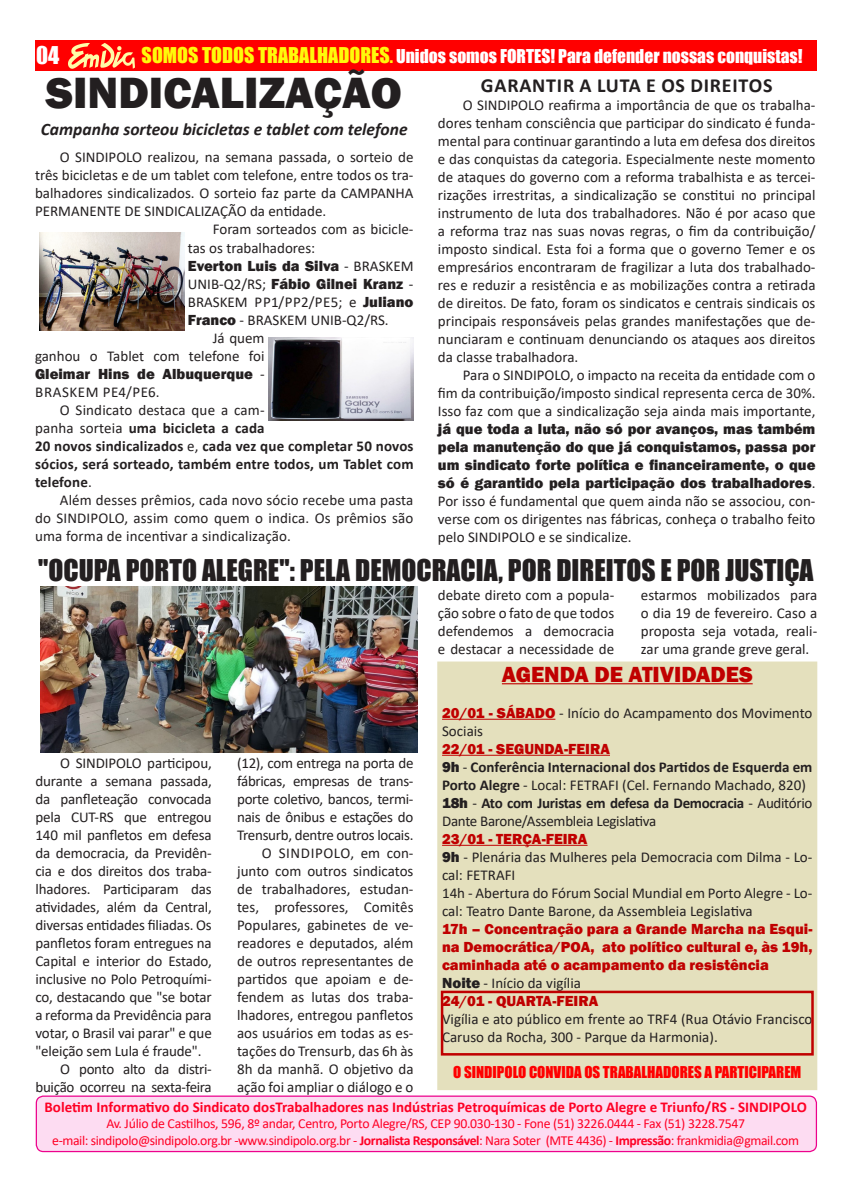
<style>
.page{position:relative;width:851px;height:1177px;background:#fff}
.page>*{position:absolute;margin:0;border:0;box-sizing:border-box;transform-origin:0 0}
.Titulos{font:800 45px "Franklin Gothic";color:#231f20}
.Titulos-2{font:27.5px "Impact";color:#231f20}
.Texto{font:800 22.5px "Franklin Gothic";color:#c00000}
.t1{font:22.5px "Impact";color:#fff}
.Entretítulos{font:700 20px "Calibri";letter-spacing:.04em;color:#231f20}
.t2{font:17.5px "Impact";color:#fff}
.Titulos-3{font:italic 700 17.5px "Calibri";color:#231f20}
.Texto-2{font:15px/18px "Calibri";color:#231f20;text-align:justify}
.Texto-3{font:700 15px/18px "Calibri";letter-spacing:.01em;color:#231f20}
.Titulos-4{font:15px/18px "Calibri";color:#231f20;text-align:justify}
.Texto-4{font:800 15px/18px "Franklin Gothic";color:#c00000;text-align:justify}
.Texto-5{font:15px/18px "Calibri";letter-spacing:-.02em;color:#231f20}
.Texto-6{font:700 15px "Calibri";color:#ff0025}
.Texto-7{font:15px "Impact";color:#f00}
.Texto-8{font:13.75px "Calibri";letter-spacing:-.03em;color:#ff0025}
.s1{font-size:20px;color:#fffa0a}
.s2{color:#fffa0a}
.s3{font-family:"Franklin Gothic";font-weight:800}
.s4{font-weight:400}
.s5{font-family:"Franklin Gothic";font-weight:800;color:#c00000}
.s6{font-weight:700}
</style>
<div class="page">
<div style="left:35px;top:41px;width:782px;height:30px;background:#f00"></div>
<svg style="left:68px;top:43px;width:67px;height:26px"></svg>
<div style="left:36px;top:1096px;width:780px;height:55px;background:#fddcf2;border-radius:7px"></div>
<div style="left:36px;top:1095px;width:780px;height:57px;border:1px solid #ed028c;border-radius:7px"></div>
<img style="left:39px;top:233px;width:145px;height:97px">
<img style="left:268px;top:337px;width:145px;height:84px">
<div style="left:438px;top:662px;width:378px;height:427px;background:#e4e0bd"></div>
<hr style="left:502px;top:683px;width:250px;height:1px;background:#c00000">
<hr style="left:442px;top:718px;width:113px;height:1px;background:#c00000">
<hr style="left:442px;top:754px;width:168px;height:1px;background:#c00000">
<hr style="left:442px;top:844px;width:145px;height:1px;background:#c00000">
<img style="left:40px;top:586px;width:377px;height:166px">
<div style="left:441px;top:990px;width:372px;height:65px;border:2px solid #c00000"></div>
<p class="t1" style="left:36px;top:38px;width:25px">04</p>
<p class="t2" style="left:142px;top:42px;width:662px"><span class="s1">SOMOS TODOS TRABALHADORES</span><span class="s2">.</span> Unidos somos FORTES! Para defender nossas conquistas!</p>
<p class="Titulos" style="left:46px;top:64px;width:358px">SINDICALIZAÇÃO</p>
<p class="Titulos-3" style="left:41px;top:117px;width:368px">Campanha sorteou bicicletas e tablet com telefone</p>
<p class="Titulos-4" style="left:35px;top:148px;width:380px;text-indent:25px">O SINDIPOLO realizou, na semana passada, o sorteio de três bicicletas e de um tablet com telefone, entre todos os tra&shy;balhadores sindicalizados. O sorteio faz parte da CAMPANHA PERMANENTE DE SINDICALIZAÇÃO da entidade.</p>
<p class="Texto-2" style="left:188px;top:220px;width:227px;text-indent:25px">Foram sorteados com as bicicle&shy;tas os trabalhadores:</p>
<p class="Texto-2" style="left:188px;top:256px;width:227px"><span class="s3">Everton Luis da Silva</span> - BRASKEM UNIB-Q2/RS; <span class="s3">Fábio Gilnei Kranz</span> - BRASKEM PP1/PP2/PE5; e <span class="s3">Juliano Franco</span> - BRASKEM UNIB-Q2/RS.</p>
<p class="Texto-2" style="left:35px;top:328px;width:231px;text-indent:178px">Já quem ganhou o Tablet com telefone foi <span class="s3">Gleimar Hins de Albuquerque</span> - BRASKEM PE4/PE6.</p>
<p class="Texto-3" style="left:35px;top:400px;width:380px;text-indent:25px"><span class="s4">O Sindicato destaca que a cam-<br>panha sorteia</span> uma bicicleta a cada<br>20 novos sindicalizados <span class="s4">e,</span> cada vez que completar 50 novos sócios, será sorteado, também entre todos, um Tablet com telefone<span class="s4">.</span></p>
<p class="Texto-2" style="left:35px;top:490px;width:380px;text-indent:25px">Além desses prêmios, cada novo sócio recebe uma pasta do SINDIPOLO, assim como quem o indica. Os prêmios são uma forma de incentivar a sindicalização.</p>
<p class="Entretítulos" style="left:481px;top:71px;width:293px">GARANTIR A LUTA E OS DIREITOS</p>
<p class="Texto-2" style="left:438px;top:95px;width:379px;text-indent:25px">O SINDIPOLO reafirma a importância de que os trabalha&shy;dores tenham consciência que participar do sindicato é funda&shy;mental para continuar garantindo a luta em defesa dos direitos e das conquistas da categoria. Especialmente neste momento de ataques do governo com a reforma trabalhista e as tercei&shy;rizações irrestritas, a sindicalização se constitui no principal instrumento de luta dos trabalhadores. Não é por acaso que a reforma traz nas suas novas regras, o fim da contribuição/ imposto sindical. Esta foi a forma que o governo Temer e os empresários encontraram de fragilizar a luta dos trabalhado&shy;res e reduzir a resistência e as mobilizações contra a retirada de direitos. De fato, foram os sindicatos e centrais sindicais os principais responsáveis pelas grandes manifestações que de&shy;nunciaram e continuam denunciando os ataques aos direitos da classe trabalhadora.</p>
<p class="Texto-2" style="left:438px;top:365px;width:379px;text-indent:25px">Para o SINDIPOLO, o impacto na receita da entidade com o fim da contribuição/imposto sindical representa cerca de 30%.<br>Isso faz com que a sindicalização seja ainda mais importante, <span class="s3">já que toda a luta, não só por avanços, mas também pela manutenção do que já conquistamos, passa por um sindicato forte política e financeiramente, o que só é garantido pela participação dos trabalhadores</span>.<br>Por isso é fundamental que quem ainda não se associou, con&shy;verse com os dirigentes nas fábricas, conheça o trabalho feito pelo SINDIPOLO e se sindicalize.</p>
<p class="Titulos-2" style="left:38px;top:548px;width:776px">"OCUPA PORTO ALEGRE": PELA DEMOCRACIA, POR DIREITOS E POR JUSTIÇA</p>
<p class="Texto-2" style="left:35px;top:753px;width:178px;text-indent:25px">O SINDIPOLO participou, durante a semana passada, da panfleteação convocada pela CUT-RS que entregou 140 mil panfletos em defesa da democracia, da Previdên&shy;cia e dos direitos dos traba&shy;lhadores. Participaram das atividades, além da Central, diversas entidades filiadas. Os panfletos foram entregues na Capital e interior do Estado, inclusive no Polo Petroquími&shy;co, destacando que "se botar a reforma da Previdência para votar, o Brasil vai parar" e que "eleição sem Lula é fraude".</p>
<p class="Texto-5" style="left:35px;top:1059px;width:178px;text-align:right">O ponto alto da distri&shy;buição ocorreu na sexta-feira</p>
<p class="Texto-2" style="left:237px;top:753px;width:178px">(12), com entrega na porta de fábricas, empresas de trans&shy;porte coletivo, bancos, termi&shy;nais de ônibus e estações do Trensurb, dentre outros locais.</p>
<p class="Texto-2" style="left:237px;top:843px;width:178px;text-indent:25px">O SINDIPOLO, em con&shy;junto com outros sindicatos de trabalhadores, estudan&shy;tes, professores, Comitês Populares, gabinetes de ve&shy;readores e deputados, além de outros representantes de partidos que apoiam e de&shy;fendem as lutas dos traba&shy;lhadores, entregou panfletos aos usuários em todas as es&shy;tações do Trensurb, das 6h às 8h da manhã. O objetivo da ação foi ampliar o diálogo e o</p>
<p class="Texto-2" style="left:438px;top:585px;width:178px">debate direto com a popula&shy;ção sobre o fato de que todos defendemos a democracia e destacar a necessidade de</p>
<p class="Texto-2" style="left:640px;top:585px;width:178px">estarmos mobilizados para o dia 19 de fevereiro. Caso a proposta seja votada, reali&shy;zar uma grande greve geral.</p>
<p class="Texto" style="left:502px;top:660px;width:252px">AGENDA DE ATIVIDADES</p>
<p class="Texto-2" style="left:442px;top:703px;width:372px"><span class="s5">20/01 - SÁBADO</span> - Início do Acampamento dos Movimento<br>Sociais</p>
<p class="Texto-4" style="left:442px;top:740px;width:169px">22/01 - SEGUNDA-FEIRA</p>
<p class="Texto-3" style="left:442px;top:758px;width:372px"><span class="s3">9h</span> <span class="s4">-</span> Conferência Internacional dos Partidos de Esquerda em<br>Porto Alegre <span class="s4">- Local: FETRAFI (Cel. Fernando Machado, 820)</span></p>
<p class="Texto-5" style="left:442px;top:793px;width:372px"><span class="s3">18h</span> - <span class="s6">Ato com Juristas em defesa da Democracia</span> - Auditório<br>Dante Barone/Assembleia Legislativa</p>
<p class="Texto-4" style="left:442px;top:830px;width:147px">23/01 - TERÇA-FEIRA</p>
<p class="Texto-2" style="left:442px;top:847px;width:372px"><span class="s3">9h</span> - Plenária das Mulheres pela Democracia com Dilma - Lo&shy;cal: FETRAFI</p>
<p class="Texto-2" style="left:442px;top:883px;width:372px">14h - Abertura do Fórum Social Mundial em Porto Alegre - Lo&shy;cal: Teatro Dante Barone, da Assembleia Legislativa</p>
<p class="Texto-4" style="left:442px;top:920px;width:372px">17h – Concentração para a Grande Marcha na Esqui&shy;na Democrática/POA, ato político cultural e, às 19h, caminhada até o acampamento da resistência</p>
<p class="Texto-2" style="left:442px;top:973px;width:140px"><span class="s3">Noite</span> - Início da vigília</p>
<p class="Texto-4" style="left:442px;top:992px;width:158px">24/01 - QUARTA-FEIRA</p>
<p class="Texto-2" style="left:442px;top:1009px;width:372px">Vigília e ato público em frente ao TRF4 (Rua Otávio Francisco<br>Caruso da Rocha, 300 - Parque da Harmonia).</p>
<p class="Texto-7" style="left:453px;top:1060px;width:349px">O SINDIPOLO CONVIDA OS TRABALHADORES A PARTICIPAREM</p>
<p class="Texto-6" style="left:45px;top:1095px;width:763px">Boletim Informativo do Sindicato dosTrabalhadores nas Indústrias Petroquímicas de Porto Alegre e Triunfo/RS - SINDIPOLO</p>
<p class="Texto-8" style="left:106px;top:1113px;width:640px">Av. Júlio de Castilhos, 596, 8º andar, Centro, Porto Alegre/RS, CEP 90.030-130 - Fone (51) 3226.0444 - Fax (51) 3228.7547</p>
<p class="Texto-8" style="left:52px;top:1130px;width:748px">e-mail: sindipolo@sindipolo.org.br -www.sindipolo.org.br - <span class="s6">Jornalista Responsável</span>: Nara Soter (MTE 4436) - <span class="s6">Impressão</span>: frankmidia@gmail.com</p>
</div>
